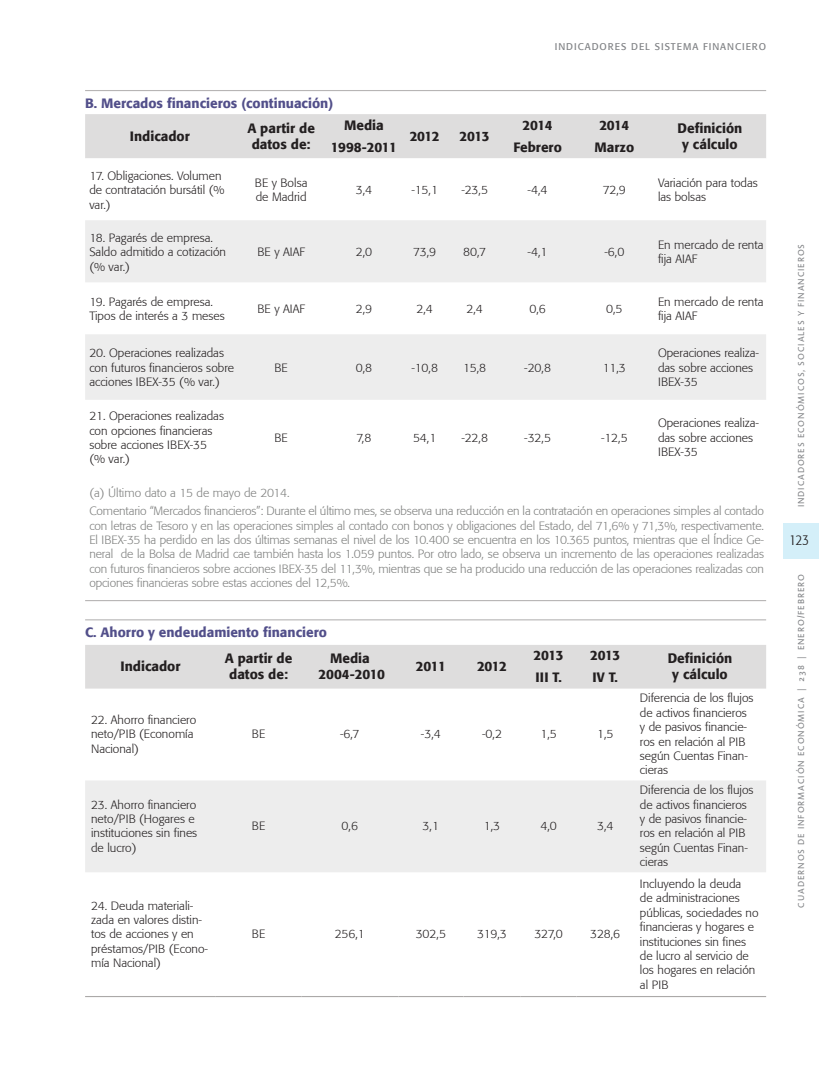
<style>
.page{position:relative;width:830px;height:1085px;background:#fff}
.page>*{position:absolute;margin:0;border:0;box-sizing:border-box;transform-origin:0 0}
.t1{font:300 condensed 15px "Formata";color:#231f20}
._02-Tabla__Encabezad{font:500 13.5px/16.2px "Formata";color:#231f20;text-align:center}
._01-Tabla__Titulo{font:500 13.5px "Formata";color:#524f8a}
._02-Tabla__Encabezad-2{font:500 13.5px "Formata";letter-spacing:-.03em;color:#231f20}
._02-Tabla__Encabezad-3{font:500 13.5px "Formata";letter-spacing:-.02em;color:#231f20}
._03-Tabla__Texto{font:300 12px/14.4px "Formata";color:#231f20}
._04-Tabla__Comentari{font:300 12px/14.4px "Formata";letter-spacing:-.01em;color:#7f807f;text-align:justify}
.t2{font:9.75px "Formata";letter-spacing:.1em;color:#808285}
.t3{font:9px "Linotype Aroma";letter-spacing:.1em;color:#808285}
</style>
<div class="page">
<div style="left:783px;top:523px;width:35px;height:35px;background:#d4eff9"></div>
<div style="left:85px;top:114px;width:680px;height:44px;background:#dedddd"></div>
<svg style="left:85px;top:220px;width:680px;height:180px;fill:#ededed"></svg>
<hr style="left:85px;top:90px;width:680px;height:1px;background:#b7b5b5">
<hr style="left:85px;top:600px;width:680px;height:1px;background:#b7b5b5">
<div style="left:85px;top:645px;width:680px;height:43px;background:#dedddd"></div>
<div style="left:85px;top:780px;width:680px;height:92px;background:#ededed"></div>
<hr style="left:85px;top:995px;width:131px;height:1px;background:#aba9a8">
<hr style="left:216px;top:995px;width:85px;height:1px;background:#aba9a8">
<hr style="left:301px;top:995px;width:97px;height:1px;background:#aba9a8">
<hr style="left:398px;top:995px;width:65px;height:1px;background:#aba9a8">
<hr style="left:463px;top:995px;width:57px;height:1px;background:#aba9a8">
<hr style="left:520px;top:995px;width:56px;height:1px;background:#aba9a8">
<hr style="left:576px;top:995px;width:57px;height:1px;background:#aba9a8">
<hr style="left:633px;top:995px;width:132px;height:1px;background:#aba9a8">
<hr style="left:85px;top:619px;width:680px;height:1px;background:#b7b5b5">
<p class="t2" style="left:554px;top:40px;width:213px">INDICADORES DEL SISTEMA FINANCIERO</p>
<p class="_01-Tabla__Titulo" style="left:85px;top:95px;width:249px">B. Mercados financieros (continuación)</p>
<p class="_02-Tabla__Encabezad" style="left:130px;top:128px;width:61px">Indicador</p>
<p class="_02-Tabla__Encabezad" style="left:247px;top:120px;width:69px">A partir de datos de:</p>
<p class="_02-Tabla__Encabezad" style="left:344px;top:117px;width:41px">Media</p>
<p class="_02-Tabla__Encabezad" style="left:522px;top:117px;width:32px">2014</p>
<p class="_02-Tabla__Encabezad" style="left:599px;top:117px;width:32px">2014</p>
<p class="_02-Tabla__Encabezad" style="left:677px;top:120px;width:66px">Definición</p>
<p class="_02-Tabla__Encabezad" style="left:409px;top:128px;width:32px">2012</p>
<p class="_02-Tabla__Encabezad" style="left:459px;top:128px;width:32px">2013</p>
<p class="_02-Tabla__Encabezad-2" style="left:331px;top:139px;width:68px">1998-2011</p>
<p class="_02-Tabla__Encabezad" style="left:513px;top:139px;width:50px">Febrero</p>
<p class="_02-Tabla__Encabezad" style="left:594px;top:139px;width:41px">Marzo</p>
<p class="_02-Tabla__Encabezad" style="left:682px;top:136px;width:57px">y cálculo</p>
<p class="_03-Tabla__Texto" style="left:89px;top:168px;width:137px">17. Obligaciones. Volumen de contratación bursátil (% var.)</p>
<p class="_03-Tabla__Texto" style="left:255px;top:175px;width:54px">BE y Bolsa</p>
<p class="_03-Tabla__Texto" style="left:255px;top:190px;width:52px">de Madrid</p>
<p class="_03-Tabla__Texto" style="left:355px;top:183px;width:18px">3,4</p>
<p class="_03-Tabla__Texto" style="left:411px;top:183px;width:28px">-15,1</p>
<p class="_03-Tabla__Texto" style="left:461px;top:183px;width:28px">-23,5</p>
<p class="_03-Tabla__Texto" style="left:527px;top:183px;width:21px">-4,4</p>
<p class="_03-Tabla__Texto" style="left:602px;top:183px;width:24px">72,9</p>
<p class="_03-Tabla__Texto" style="left:657px;top:175px;width:101px">Variación para todas las bolsas</p>
<p class="_03-Tabla__Texto" style="left:89px;top:230px;width:138px">18. Pagarés de empresa.<br>Saldo admitido a cotización (% var.)</p>
<p class="_03-Tabla__Texto" style="left:257px;top:245px;width:49px">BE y AIAF</p>
<p class="_03-Tabla__Texto" style="left:355px;top:245px;width:18px">2,0</p>
<p class="_03-Tabla__Texto" style="left:413px;top:245px;width:24px">73,9</p>
<p class="_03-Tabla__Texto" style="left:463px;top:245px;width:24px">80,7</p>
<p class="_03-Tabla__Texto" style="left:527px;top:245px;width:21px">-4,1</p>
<p class="_03-Tabla__Texto" style="left:604px;top:245px;width:21px">-6,0</p>
<p class="_03-Tabla__Texto" style="left:657px;top:237px;width:107px">En mercado de renta fija AIAF</p>
<p class="_03-Tabla__Texto" style="left:89px;top:294px;width:137px">19. Pagarés de empresa.<br>Tipos de interés a 3 meses</p>
<p class="_03-Tabla__Texto" style="left:257px;top:302px;width:49px">BE y AIAF</p>
<p class="_03-Tabla__Texto" style="left:355px;top:302px;width:18px">2,9</p>
<p class="_03-Tabla__Texto" style="left:416px;top:302px;width:18px">2,4</p>
<p class="_03-Tabla__Texto" style="left:466px;top:302px;width:18px">2,4</p>
<p class="_03-Tabla__Texto" style="left:529px;top:302px;width:18px">0,6</p>
<p class="_03-Tabla__Texto" style="left:606px;top:302px;width:18px">0,5</p>
<p class="_03-Tabla__Texto" style="left:657px;top:294px;width:107px">En mercado de renta fija AIAF</p>
<p class="_03-Tabla__Texto" style="left:89px;top:346px;width:146px">20. Operaciones realizadas con futuros financieros sobre acciones IBEX-35 (% var.)</p>
<p class="_03-Tabla__Texto" style="left:657px;top:346px;width:103px">Operaciones realiza&shy;das sobre acciones<br>IBEX-35</p>
<p class="_03-Tabla__Texto" style="left:274px;top:360px;width:15px">BE</p>
<p class="_03-Tabla__Texto" style="left:355px;top:360px;width:18px">0,8</p>
<p class="_03-Tabla__Texto" style="left:411px;top:360px;width:28px">-10,8</p>
<p class="_03-Tabla__Texto" style="left:463px;top:360px;width:24px">15,8</p>
<p class="_03-Tabla__Texto" style="left:524px;top:360px;width:28px">-20,8</p>
<p class="_03-Tabla__Texto" style="left:602px;top:360px;width:24px">11,3</p>
<p class="_03-Tabla__Texto" style="left:89px;top:409px;width:136px">21. Operaciones realizadas con opciones financieras sobre acciones IBEX-35 (% var.)</p>
<p class="_03-Tabla__Texto" style="left:274px;top:430px;width:15px">BE</p>
<p class="_03-Tabla__Texto" style="left:356px;top:430px;width:16px">7,8</p>
<p class="_03-Tabla__Texto" style="left:413px;top:430px;width:25px">54,1</p>
<p class="_03-Tabla__Texto" style="left:461px;top:430px;width:28px">-22,8</p>
<p class="_03-Tabla__Texto" style="left:524px;top:430px;width:28px">-32,5</p>
<p class="_03-Tabla__Texto" style="left:601px;top:430px;width:28px">-12,5</p>
<p class="_03-Tabla__Texto" style="left:657px;top:416px;width:103px">Operaciones realiza&shy;das sobre acciones<br>IBEX-35</p>
<p class="_04-Tabla__Comentari" style="left:89px;top:485px;width:202px">(a) Último dato a 15 de mayo de 2014.</p>
<p class="_04-Tabla__Comentari" style="left:89px;top:504px;width:675px">Comentario “Mercados financieros”: Durante el último mes, se observa una reducción en la contratación en operaciones simples al contado con letras de Tesoro y en las operaciones simples al contado con bonos y obligaciones del Estado, del 71,6% y 71,3%, respectivamente.<br>El IBEX-35 ha perdido en las dos últimas semanas el nivel de los 10.400 se encuentra en los 10.365 puntos, mientras que el Índice Ge&shy;neral de la Bolsa de Madrid cae también hasta los 1.059 puntos. Por otro lado, se observa un incremento de las operaciones realizadas con futuros financieros sobre acciones IBEX-35 del 11,3%, mientras que se ha producido una reducción de las operaciones realizadas con opciones financieras sobre estas acciones del 12,5%.</p>
<p class="_01-Tabla__Titulo" style="left:85px;top:624px;width:243px">C. Ahorro y endeudamiento financiero</p>
<p class="_02-Tabla__Encabezad" style="left:120px;top:658px;width:61px">Indicador</p>
<p class="_02-Tabla__Encabezad" style="left:225px;top:649px;width:69px">A partir de datos de:</p>
<p class="_02-Tabla__Encabezad" style="left:330px;top:649px;width:41px">Media</p>
<p class="_02-Tabla__Encabezad" style="left:533px;top:647px;width:32px">2013</p>
<p class="_02-Tabla__Encabezad" style="left:590px;top:647px;width:32px">2013</p>
<p class="_02-Tabla__Encabezad" style="left:667px;top:649px;width:66px">Definición</p>
<p class="_02-Tabla__Encabezad" style="left:535px;top:668px;width:28px">III T.</p>
<p class="_02-Tabla__Encabezad" style="left:592px;top:668px;width:27px">IV T.</p>
<p class="_02-Tabla__Encabezad" style="left:672px;top:666px;width:57px">y cálculo</p>
<p class="_02-Tabla__Encabezad" style="left:415px;top:658px;width:32px">2011</p>
<p class="_02-Tabla__Encabezad" style="left:477px;top:658px;width:32px">2012</p>
<p class="_02-Tabla__Encabezad-3" style="left:318px;top:666px;width:68px">2004-2010</p>
<p class="_03-Tabla__Texto" style="left:91px;top:712px;width:107px">22. Ahorro financiero neto/PIB (Economía<br>Nacional)</p>
<p class="_03-Tabla__Texto" style="left:91px;top:797px;width:108px">23. Ahorro financiero neto/PIB (Hogares e instituciones sin fines de lucro)</p>
<p class="_03-Tabla__Texto" style="left:91px;top:898px;width:118px">24. Deuda materiali&shy;zada en valores distin&shy;tos de acciones y en préstamos/PIB (Econo&shy;mía Nacional)</p>
<p class="_03-Tabla__Texto" style="left:252px;top:727px;width:15px">BE</p>
<p class="_03-Tabla__Texto" style="left:340px;top:727px;width:21px">-6,7</p>
<p class="_03-Tabla__Texto" style="left:420px;top:727px;width:21px">-3,4</p>
<p class="_03-Tabla__Texto" style="left:482px;top:727px;width:21px">-0,2</p>
<p class="_03-Tabla__Texto" style="left:540px;top:727px;width:18px">1,5</p>
<p class="_03-Tabla__Texto" style="left:596px;top:727px;width:18px">1,5</p>
<p class="_03-Tabla__Texto" style="left:252px;top:818px;width:15px">BE</p>
<p class="_03-Tabla__Texto" style="left:341px;top:818px;width:18px">0,6</p>
<p class="_03-Tabla__Texto" style="left:422px;top:818px;width:18px">3,1</p>
<p class="_03-Tabla__Texto" style="left:483px;top:818px;width:18px">1,3</p>
<p class="_03-Tabla__Texto" style="left:540px;top:818px;width:18px">4,0</p>
<p class="_03-Tabla__Texto" style="left:596px;top:818px;width:18px">3,4</p>
<p class="_03-Tabla__Texto" style="left:252px;top:926px;width:15px">BE</p>
<p class="_03-Tabla__Texto" style="left:335px;top:926px;width:31px">256,1</p>
<p class="_03-Tabla__Texto" style="left:415px;top:926px;width:32px">302,5</p>
<p class="_03-Tabla__Texto" style="left:477px;top:926px;width:31px">319,3</p>
<p class="_03-Tabla__Texto" style="left:534px;top:926px;width:30px">327,0</p>
<p class="_03-Tabla__Texto" style="left:590px;top:926px;width:31px">328,6</p>
<p class="_03-Tabla__Texto" style="left:639px;top:691px;width:115px">Diferencia de los flujos de activos financieros y de pasivos financie&shy;ros en relación al PIB según Cuentas Finan&shy;cieras</p>
<p class="_03-Tabla__Texto" style="left:639px;top:782px;width:115px">Diferencia de los flujos de activos financieros y de pasivos financie&shy;ros en relación al PIB según Cuentas Finan&shy;cieras</p>
<p class="_03-Tabla__Texto" style="left:639px;top:876px;width:120px">Incluyendo la deuda<br>de administraciones públicas, sociedades no financieras y hogares e instituciones sin fines de lucro al servicio de los hogares en relación al PIB</p>
<p class="t3" style="left:794px;top:507px;width:265px;rotate:-90deg">INDICADORES ECONÓMICOS, SOCIALES Y FINANCIEROS</p>
<p class="t1" style="left:789px;top:531px;width:21px">123</p>
<p class="t3" style="left:794px;top:907px;width:335px;rotate:-90deg">CUADERNOS DE INFORMACIÓN ECONÓMICA | 238 | ENERO/FEBRERO</p>
</div>
